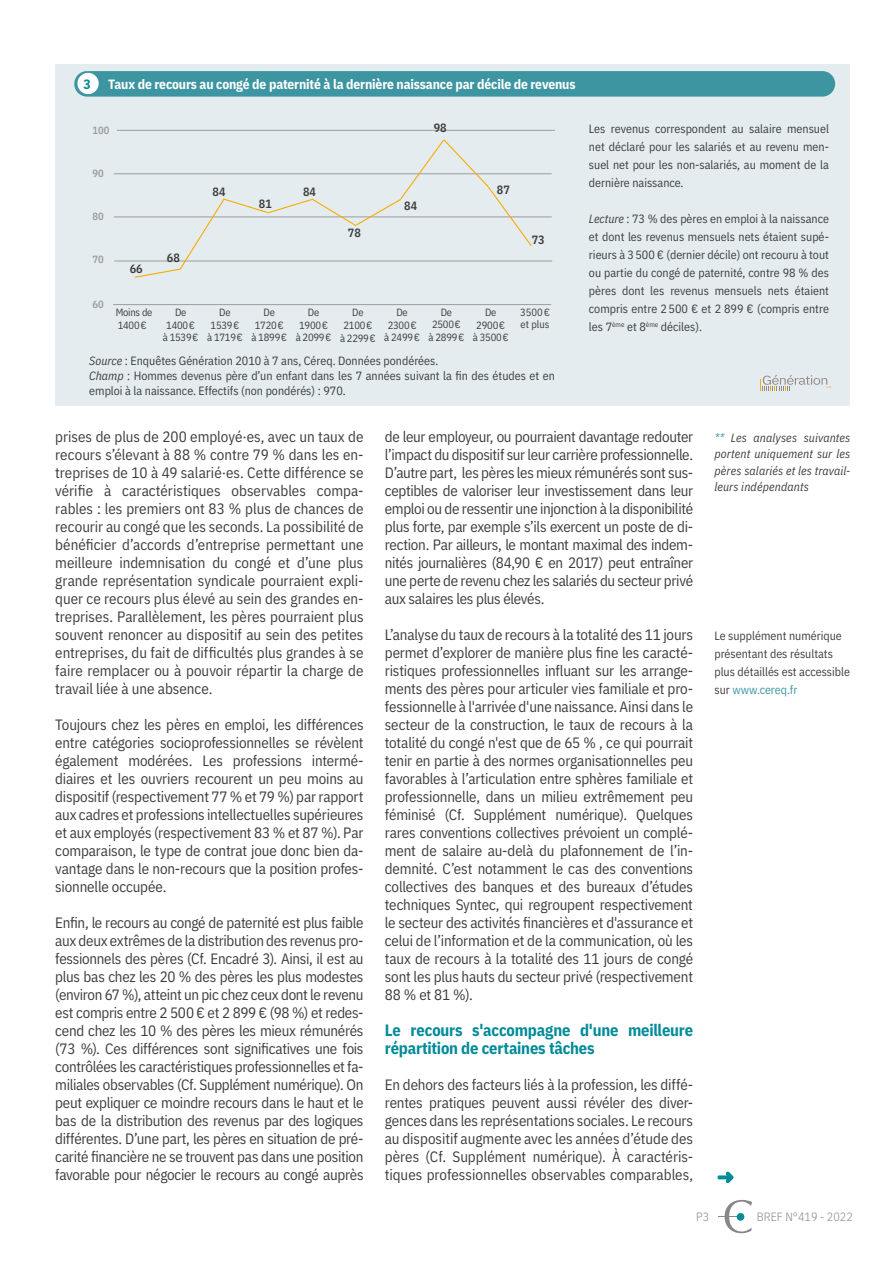
<style>
.page{position:relative;width:893px;height:1263px;background:#fff}
.page>*{position:absolute;margin:0;border:0;box-sizing:border-box;transform-origin:0 0}
.t1{font:700 16.5px/18px "IBM Plex Sans Cond";letter-spacing:-.01em;color:#008b99}
.t2{font:15px/18px "IBM Plex Sans Cond";letter-spacing:-.01em;color:#3c3c3b;text-align:justify}
.t3{font:700 13.5px "IBM Plex Sans Cond";letter-spacing:-.01em;color:#fff}
.t4{font:700 13.5px "IBM Plex Sans Cond";color:#028b98}
.t5{font:12px/18px "IBM Plex Sans Cond";color:#3c3c3b;text-align:justify}
.t6{font:italic 12px/16.5px "IBM Plex Sans Cond";letter-spacing:.01em;color:#3c3c3b;text-align:justify}
.t7{font:600 12px "IBM Plex Sans Cond";color:#3c3c3b}
.t8{font:300 12px "IBM Plex Sans Cond";color:#878787}
.t9{font:10.5px/12.6px "IBM Plex Sans Cond";letter-spacing:-.02em;color:#3c3c3b;text-align:center}
.t10{font:600 10.5px "IBM Plex Sans Cond";color:#9d9d9c}
.t11{font:10.5px/12.6px "IBM Plex Sans Cond";color:#3c3c3b}
.s1{font-style:italic}
.s2{color:#3c95a2}
</style>
<div class="page">
<div style="left:55px;top:64px;width:795px;height:342px;background:#e4ecf0"></div>
<svg style="left:718px;top:1200px;width:34px;height:33px"></svg>
<div style="left:737px;top:1213px;width:7px;height:8px;background:#008b99;border-radius:50%"></div>
<svg style="left:717px;top:1172px;width:16px;height:11px"></svg>
<div style="left:74px;top:71px;width:761px;height:26px;background:#3d95a2;border-radius:13px"></div>
<div style="left:77px;top:73px;width:22px;height:21px;background:#fff;border-radius:50%"></div>
<svg style="left:760px;top:375px;width:72px;height:16px"></svg>
<hr style="left:117px;top:130px;width:438px;height:1px;background:#9d9d9c">
<hr style="left:114px;top:173px;width:438px;height:1px;background:#9d9d9c">
<hr style="left:114px;top:217px;width:438px;height:1px;background:#9d9d9c">
<hr style="left:114px;top:261px;width:438px;height:1px;background:#9d9d9c">
<hr style="left:113px;top:304px;width:438px;height:1px;background:#9d9d9c">
<svg style="left:133px;top:139px;width:400px;height:139px"></svg>
<p class="t4" style="left:84px;top:73px;width:9px">3</p>
<p class="t3" style="left:108px;top:74px;width:469px">Taux de recours au congé de paternité à la dernière naissance par décile de revenus</p>
<p class="t10" style="left:92px;top:122px;width:19px">100</p>
<p class="t10" style="left:92px;top:165px;width:13px">90</p>
<p class="t10" style="left:92px;top:208px;width:13px">80</p>
<p class="t10" style="left:92px;top:251px;width:13px">70</p>
<p class="t10" style="left:92px;top:296px;width:13px">60</p>
<p class="t7" style="left:434px;top:118px;width:14px">98</p>
<p class="t7" style="left:497px;top:180px;width:14px">87</p>
<p class="t7" style="left:303px;top:182px;width:14px">84</p>
<p class="t7" style="left:213px;top:182px;width:14px">84</p>
<p class="t7" style="left:259px;top:194px;width:14px">81</p>
<p class="t7" style="left:404px;top:196px;width:14px">84</p>
<p class="t7" style="left:348px;top:224px;width:14px">78</p>
<p class="t7" style="left:532px;top:230px;width:14px">73</p>
<p class="t7" style="left:167px;top:248px;width:14px">68</p>
<p class="t7" style="left:130px;top:259px;width:14px">66</p>
<p class="t9" style="left:116px;top:305px;width:38px;text-align:left">Moins de<br>1400€</p>
<p class="t9" style="left:163px;top:305px;width:37px">De<br>1400€ à 1539€</p>
<p class="t9" style="left:207px;top:305px;width:37px">De<br>1539€ à 1719€</p>
<p class="t9" style="left:251px;top:305px;width:37px">De<br>1720€ à 1899€</p>
<p class="t9" style="left:296px;top:305px;width:37px">De<br>1900€ à 2099€</p>
<p class="t9" style="left:384px;top:305px;width:37px">De<br>2300€ à 2499€</p>
<p class="t9" style="left:429px;top:305px;width:37px">De<br>2500€ à 2899€</p>
<p class="t9" style="left:473px;top:305px;width:37px">De<br>2900€ à 3500€</p>
<p class="t11" style="left:520px;top:305px;width:31px">3500€ et plus</p>
<p class="t9" style="left:340px;top:305px;width:37px">De<br>2100€ à 2299€</p>
<p class="t5" style="left:89px;top:353px;width:467px;line-height:15px;text-align:left"><span class="s1">Source</span> : Enquêtes Génération 2010 à 7 ans, Céreq. Données pondérées.<br><span class="s1">Champ</span> : Hommes devenus père d’un enfant dans les 7 années suivant la fin des études et en emploi à la naissance. Effectifs (non pondérés) : 970.</p>
<p class="t5" style="left:589px;top:118px;width:242px">Les revenus correspondent au salaire mensuel net déclaré pour les salariés et au revenu men&shy;suel net pour les non-salariés, au moment de la dernière naissance.</p>
<p class="t5" style="left:589px;top:208px;width:242px"><span class="s1">Lecture</span> : 73 % des pères en emploi à la naissance et dont les revenus mensuels nets étaient supé&shy;rieurs à 3500 € (dernier décile) ont recouru à tout ou partie du congé de paternité, contre 98 % des pères dont les revenus mensuels nets étaient compris entre 2500 € et 2 899 € (compris entre les 7<sup>ème</sup> et 8<sup>ème</sup> déciles).</p>
<p class="t2" style="left:55px;top:426px;width:310px">prises de plus de 200 employé·es, avec un taux de recours s’élevant à 88 % contre 79 % dans les en&shy;treprises de 10 à 49 salarié·es. Cette différence se vérifie à caractéristiques observables compa&shy;rables : les premiers ont 83 % plus de chances de recourir au congé que les seconds. La possibilité de bénéficier d’accords d’entreprise permettant une meilleure indemnisation du congé et d’une plus grande représentation syndicale pourraient expli&shy;quer ce recours plus élevé au sein des grandes en&shy;treprises. Parallèlement, les pères pourraient plus souvent renoncer au dispositif au sein des petites entreprises, du fait de difficultés plus grandes à se faire remplacer ou à pouvoir répartir la charge de travail liée à une absence.</p>
<p class="t2" style="left:55px;top:714px;width:310px">Toujours chez les pères en emploi, les différences entre catégories socioprofessionnelles se révèlent également modérées. Les professions intermé&shy;diaires et les ouvriers recourent un peu moins au dispositif (respectivement 77 % et 79 %) par rapport aux cadres et professions intellectuelles supérieures et aux employés (respectivement 83 % et 87 %). Par comparaison, le type de contrat joue donc bien da&shy;vantage dans le non-recours que la position profes&shy;sionnelle occupée.</p>
<p class="t2" style="left:55px;top:912px;width:310px">Enfin, le recours au congé de paternité est plus faible aux deux extrêmes de la distribution des revenus pro&shy;fessionnels des pères (Cf. Encadré 3). Ainsi, il est au plus bas chez les 20 % des pères les plus modestes (environ 67 %), atteint un pic chez ceux dont le revenu est compris entre 2 500 € et 2 899 € (98 %) et redes&shy;cend chez les 10 % des pères les mieux rémunérés (73 %). Ces différences sont significatives une fois contrôlées les caractéristiques professionnelles et fa&shy;miliales observables (Cf. Supplément numérique). On peut expliquer ce moindre recours dans le haut et le bas de la distribution des revenus par des logiques différentes. D’une part, les pères en situation de pré&shy;carité financière ne se trouvent pas dans une position favorable pour négocier le recours au congé auprès</p>
<p class="t2" style="left:385px;top:426px;width:310px">de leur employeur, ou pourraient davantage redouter l’impact du dispositif sur leur carrière professionnelle.<br>D’autre part, les pères les mieux rémunérés sont sus&shy;ceptibles de valoriser leur investissement dans leur emploi ou de ressentir une injonction à la disponibilité plus forte, par exemple s’ils exercent un poste de di&shy;rection. Par ailleurs, le montant maximal des indem&shy;nités journalières (84,90 € en 2017) peut entraîner une perte de revenu chez les salariés du secteur privé aux salaires les plus élevés.</p>
<p class="t2" style="left:385px;top:624px;width:310px">L’analyse du taux de recours à la totalité des 11 jours permet d’explorer de manière plus fine les caracté&shy;ristiques professionnelles influant sur les arrange&shy;ments des pères pour articuler vies familiale et pro&shy;fessionnelle à l'arrivée d'une naissance. Ainsi dans le secteur de la construction, le taux de recours à la totalité du congé n'est que de 65 % , ce qui pourrait tenir en partie à des normes organisationnelles peu favorables à l’articulation entre sphères familiale et professionnelle, dans un milieu extrêmement peu féminisé (Cf. Supplément numérique). Quelques rares conventions collectives prévoient un complé&shy;ment de salaire au-delà du plafonnement de l’in&shy;demnité. C’est notamment le cas des conventions collectives des banques et des bureaux d’études techniques Syntec, qui regroupent respectivement le secteur des activités financières et d'assurance et celui de l’information et de la communication, où les taux de recours à la totalité des 11 jours de congé sont les plus hauts du secteur privé (respectivement 88 % et 81 %).</p>
<p class="t1" style="left:385px;top:1020px;width:310px">Le recours s'accompagne d'une meilleure répartition de certaines tâches</p>
<p class="t2" style="left:385px;top:1074px;width:310px">En dehors des facteurs liés à la profession, les diffé&shy;rentes pratiques peuvent aussi révéler des diver&shy;gences dans les représentations sociales. Le recours au dispositif augmente avec les années d’étude des pères (Cf. Supplément numérique). À caractéris&shy;tiques professionnelles observables comparables,</p>
<p class="t6" style="left:714px;top:428px;width:138px"><span class="s2">**</span> Les analyses suivantes portent uniquement sur les pères salariés et les travail&shy;leurs indépendants</p>
<p class="t5" style="left:714px;top:625px;width:137px;text-align:left">Le supplément numérique présentant des résultats plus détaillés est accessible sur <span class="s2">www.cereq.fr</span></p>
<p class="t8" style="left:696px;top:1208px;width:14px">P3</p>
<p class="t8" style="left:757px;top:1208px;width:97px">BREF N°419 - 2022</p>
</div>
